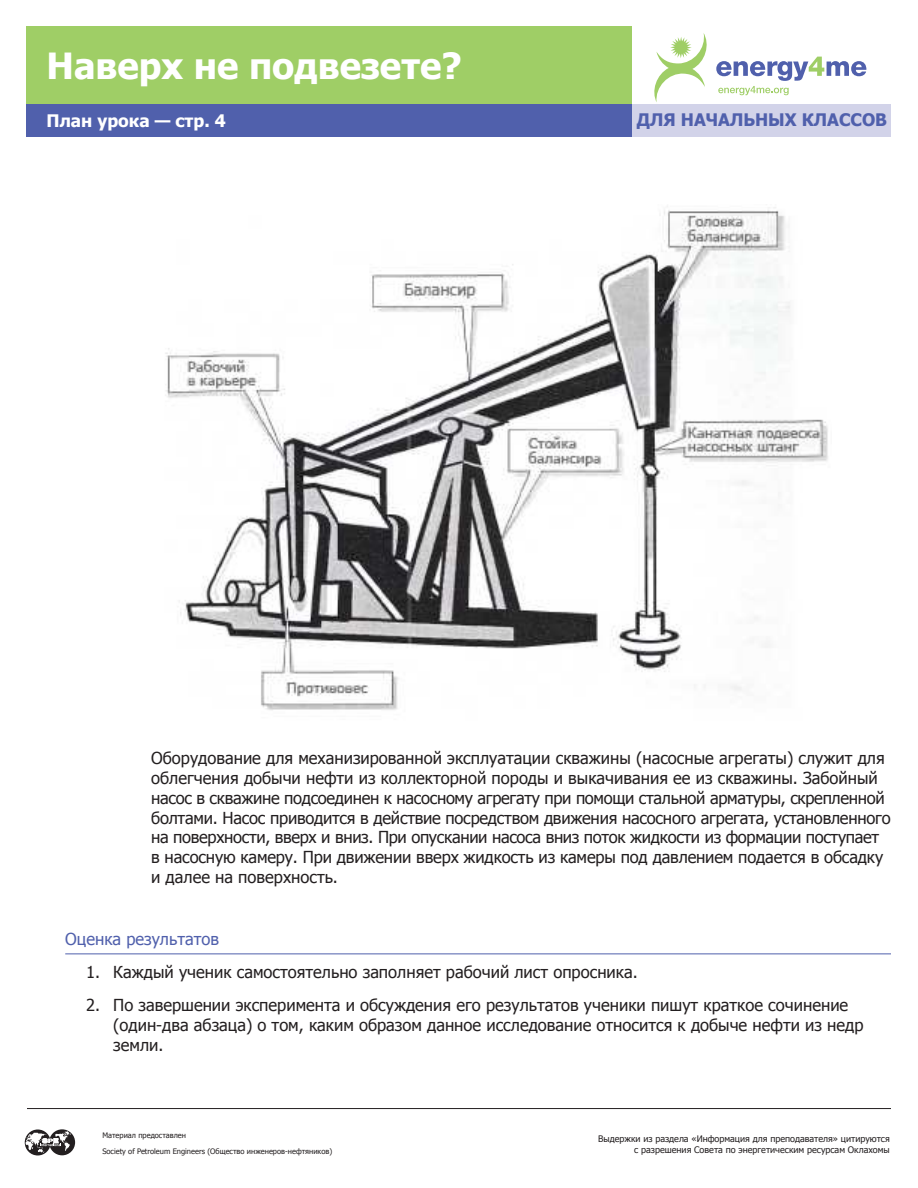
<style>
.page{position:relative;width:918px;height:1188px;background:#fff}
.page>*{position:absolute;margin:0;border:0;box-sizing:border-box;transform-origin:0 0}
.t1{font:700 36px "Tahoma";color:#fff}
.t2{font:700 17.25px "Tahoma";color:#5060ac}
.t3{font:700 17.25px "Tahoma";color:#fff}
.t4{font:16.5px/19.8px "Tahoma";color:#231f20}
.t5{font:16.5px "Tahoma";color:#5060ac}
.t6{font:9px/10.8px "Tahoma";color:#231f20;text-align:right}
.t7{font:7.5px/15.8px "Tahoma";color:#231f20}
</style>
<div class="page">
<div style="left:632px;top:104px;width:259px;height:33px;background:#d2d3e9"></div>
<svg style="left:25px;top:1129px;width:26px;height:26px"></svg>
<div style="left:49px;top:1129px;width:26px;height:26px;background:#231f20;border-radius:50%"></div>
<svg style="left:26px;top:1131px;width:45px;height:22px"></svg>
<div style="left:26px;top:26px;width:606px;height:77px;background:#9fce66"></div>
<svg style="left:654px;top:33px;width:213px;height:69px"></svg>
<hr style="left:27px;top:1108px;width:864px;height:1px;background:#231f20">
<div style="left:26px;top:104px;width:606px;height:33px;background:#5060ac"></div>
<hr style="left:65px;top:954px;width:826px;height:1px;background:#5060ac">
<img style="left:165px;top:206px;width:663px;height:504px">
<h1 class="t1" style="left:46px;top:40px;width:417px">Наверх не подвезете?</h1>
<p class="t3" style="left:46px;top:109px;width:181px">План урока — стр. 4</p>
<p class="t2" style="left:637px;top:108px;width:252px">ДЛЯ НАЧАЛЬНЫХ КЛАССОВ</p>
<p class="t4" style="left:151px;top:747px;width:741px">Оборудование для механизированной эксплуатации скважины (насосные агрегаты) служит для облегчения добычи нефти из коллекторной породы и выкачивания ее из скважины. Забойный насос в скважине подсоединен к насосному агрегату при помощи стальной арматуры, скрепленной болтами. Насос приводится в действие посредством движения насосного агрегата, установленного на поверхности, вверх и вниз. При опускании насоса вниз поток жидкости из формации поступает в насосную камеру. При движении вверх жидкость из камеры под давлением подается в обсадку и далее на поверхность.</p>
<p class="t5" style="left:65px;top:928px;width:155px">Оценка результатов</p>
<p class="t4" style="left:86px;top:961px;width:553px">1. Каждый ученик самостоятельно заполняет рабочий лист опросника.</p>
<p class="t4" style="left:113px;top:995px;width:752px;text-indent:-27px">2. По завершении эксперимента и обсуждения его результатов ученики пишут краткое сочинение (один-два абзаца) о том, каким образом данное исследование относится к добыче нефти из недр земли.</p>
<p class="t7" style="left:102px;top:1127px;width:231px">Материал предоставлен<br>Society of Petroleum Engineers (Общество инженеров-нефтяников)</p>
<p class="t6" style="left:598px;top:1133px;width:293px">Выдержки из раздела «Информация для преподавателя» цитируются с разрешения Совета по энергетическим ресурсам Оклахомы</p>
</div>
